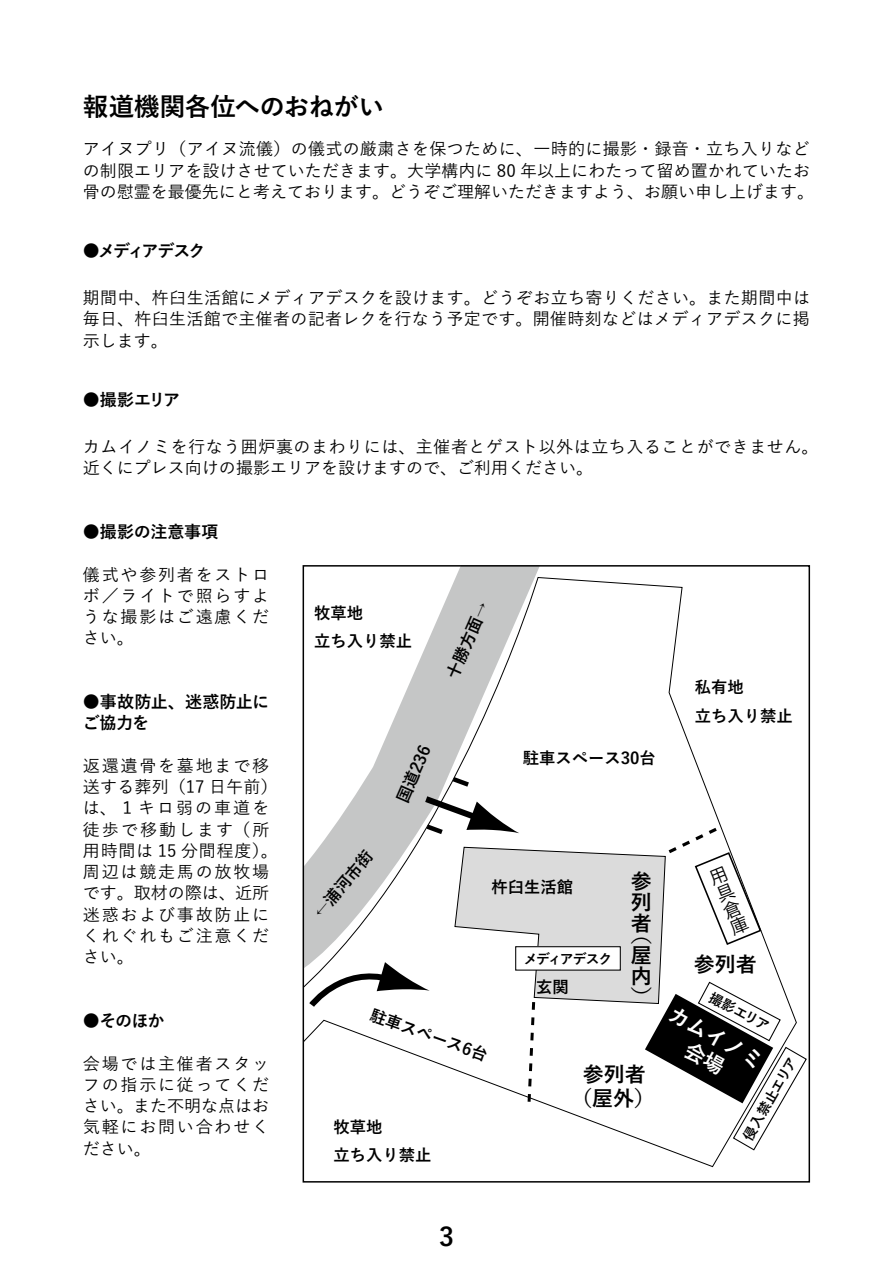
<style>
.page{position:relative;width:893px;height:1263px;background:#fff}
.page>*{position:absolute;margin:0;border:0;box-sizing:border-box;transform-origin:0 0}
.t1{font:700 25.5px "Yu Go";letter-spacing:-.015em;color:#000}
.t2{font:700 21px/21px "Yu Go";color:#000}
.t3{font:700 21px/24px "Yu Go";color:#fff;text-align:center}
.t4{font:18px/18px "Koz Go Pro";color:#000;text-align:justify}
.t5{font:500 16.95px/21.3px "Yu Go";letter-spacing:.02em;color:#000;text-align:justify}
.t6{font:500 16.95px/21.3px "Yu Go";letter-spacing:.105em;color:#000}
.t7{font:700 16.95px/21.3px "Yu Go";letter-spacing:-.03em;color:#000}
.t8{font:700 16.95px "Yu Go";letter-spacing:-.125em;color:#000}
.t9{font:700 16.95px "Yu Go";letter-spacing:-.005em;color:#000}
.t10{font:700 16.35px/28.5px "Yu Go";color:#000}
.t11{font:700 13.8px "Yu Go";letter-spacing:-.11em;color:#000}
</style>
<div class="page">
<svg style="left:369px;top:577px;width:353px;height:591px"></svg>
<div style="left:303px;top:565px;width:507px;height:617px;border:2px solid #000"></div>
<svg style="left:306px;top:773px;width:502px;height:378px"></svg>
<h1 class="t1" style="left:83px;top:92px;width:303px">報道機関各位へのおねがい</h1>
<p class="t5" style="left:83px;top:136px;width:733px;text-align:left">アイヌプリ（アイヌ流儀）の儀式の厳粛さを保つために、一時的に撮影・録音・立ち入りなどの制限エリアを設けさせていただきます。大学構内に 80 年以上にわたって留め置かれていたお骨の慰霊を最優先にと考えております。どうぞご理解いただきますよう、お願い申し上げます。</p>
<p class="t8" style="left:83px;top:242px;width:124px">●メディアデスク</p>
<p class="t5" style="left:83px;top:285px;width:729px">期間中、杵臼生活館にメディアデスクを設けます。どうぞお立ち寄りください。また期間中は毎日、杵臼生活館で主催者の記者レクを行なう予定です。開催時刻などはメディアデスクに掲示します。</p>
<p class="t7" style="left:83px;top:390px;width:99px">●撮影エリア</p>
<p class="t5" style="left:83px;top:434px;width:737px">カムイノミを行なう囲炉裏のまわりには、主催者とゲスト以外は立ち入ることができません。近くにプレス向けの撮影エリアを設けますので、ご利用ください。</p>
<p class="t9" style="left:83px;top:522px;width:137px">●撮影の注意事項</p>
<p class="t5" style="left:83px;top:561px;width:188px">儀式や参列者をストロボ／ライトで照らすような撮影はご遠慮ください。</p>
<p class="t7" style="left:83px;top:692px;width:188px">●事故防止、迷惑防止にご協力を</p>
<p class="t6" style="left:83px;top:753px;width:196px">返還遺骨を墓地まで移送する葬列（17 日午前(は、１キロ弱の車道を徒歩で移動します（所用時間は 15 分間程度。(周辺は競走馬の放牧場です。取材の際は、近所迷惑および事故防止にくれぐれもご注意ください。</p>
<p class="t7" style="left:83px;top:1010px;width:83px">●そのほか</p>
<p class="t5" style="left:83px;top:1050px;width:188px">会場では主催者スタッフの指示に従ってください。また不明な点はお気軽にお問い合わせください。</p>
<p class="t10" style="left:314px;top:599px;width:99px">牧草地<br>立ち入り禁止</p>
<p class="t10" style="left:439px;top:671px;width:83px;rotate:-66deg">十勝方面→</p>
<p class="t10" style="left:389px;top:796px;width:62px;rotate:-66deg">国道236</p>
<p class="t10" style="left:523px;top:744px;width:134px">駐車スペース30台</p>
<p class="t10" style="left:695px;top:673px;width:99px">私有地<br>立ち入り禁止</p>
<p class="t10" style="left:306px;top:906px;width:83px;rotate:-50deg">←浦河市街</p>
<p class="t10" style="left:492px;top:873px;width:83px">杵臼生活館</p>
<p class="t11" style="left:524px;top:951px;width:90px">メディアデスク</p>
<p class="t10" style="left:536px;top:973px;width:34px">玄関</p>
<p class="t2" style="left:631px;top:871px;width:22px">参列</p>
<p class="t2" style="left:631px;top:924px;width:22px">(</p>
<p class="t2" style="left:631px;top:908px;width:22px;line-height:31.5px">者屋</p>
<p class="t2" style="left:631px;top:966px;width:22px">内)</p>
<p class="t10" style="left:376px;top:1000px;width:125px;rotate:20deg">駐車スペース台6</p>
<p class="t10" style="left:333px;top:1113px;width:99px">牧草地<br>立ち入り禁止</p>
<p class="t2" style="left:571px;top:1062px;width:85px;line-height:24px;text-align:center">参列者（屋外(</p>
<p class="t4" style="left:707px;top:871px;width:20px;rotate:-22deg">用具倉庫</p>
<p class="t2" style="left:694px;top:954px;width:64px">参列者</p>
<p class="t3" style="left:676px;top:1002px;width:107px;rotate:29deg">カムイノミ会場</p>
<p class="t11" style="left:714px;top:989px;width:68px;rotate:28deg">撮影エリア</p>
<p class="t11" style="left:740px;top:1135px;width:95px;rotate:-60deg">侵入禁止エリア</p>
<h1 class="t1" style="left:439px;top:1222px;width:16px">3</h1>
</div>
